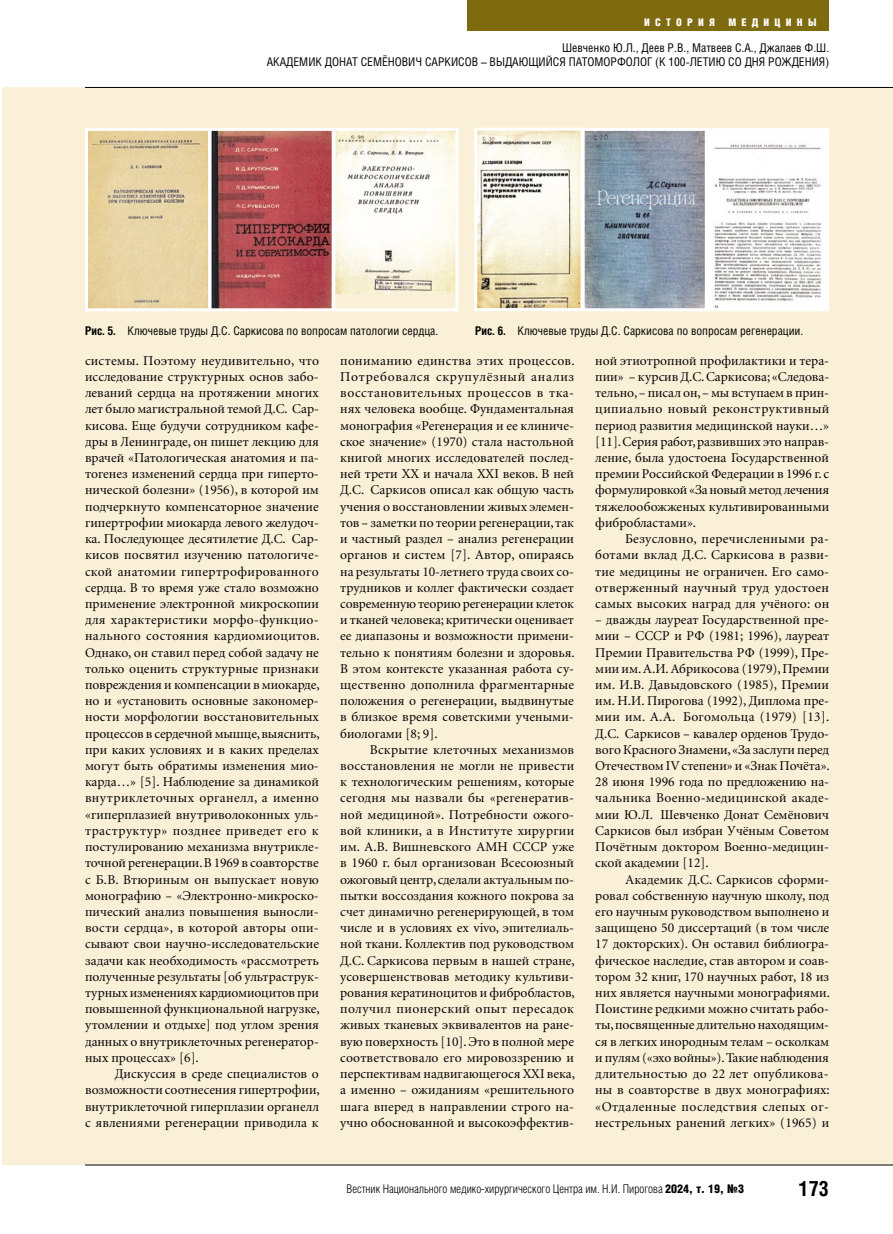
<style>
.page{position:relative;width:893px;height:1234px;background:#fff}
.page>*{position:absolute;margin:0;border:0;box-sizing:border-box;transform-origin:0 0}
.t1{font:700 21px "Helios Cond";color:#000}
.main_text_material{font:13.5px/16.2px "Minion Cyr";letter-spacing:.005em;color:#000;text-align:justify}
.ris_name{font:12px/14.4px "Helios Cond";color:#000;text-align:right}
.t2{font:300 12px "Helios Cond";color:#000}
.t3{font:900 10.5px "Helios Cond";letter-spacing:.5em;color:#fff}
.s1{font-weight:700}
.s2{font-weight:900}
</style>
<div class="page">
<div style="left:2px;top:87px;width:891px;height:1077px;background:#faf0d8"></div>
<hr style="left:85px;top:1164px;width:808px;height:1px;background:#000">
<hr style="left:85px;top:87px;width:808px;height:1px;background:#000">
<div style="left:468px;top:0;width:361px;height:30px;background:#7e6b10"></div>
<img style="left:89px;top:132px;width:242px;height:175px">
<div style="left:85px;top:128px;width:126px;height:183px;border:3px solid #fff"></div>
<div style="left:209px;top:128px;width:126px;height:183px;border:3px solid #fff"></div>
<img style="left:336px;top:132px;width:118px;height:161px">
<div style="left:332px;top:128px;width:126px;height:183px;border:3px solid #fff"></div>
<img style="left:478px;top:132px;width:101px;height:175px">
<div style="left:474px;top:128px;width:109px;height:183px;border:3px solid #fff"></div>
<img style="left:586px;top:132px;width:239px;height:175px">
<div style="left:582px;top:128px;width:126px;height:183px;border:3px solid #fff"></div>
<div style="left:705px;top:128px;width:124px;height:183px;border:3px solid #fff"></div>
<p class="t3" style="left:644px;top:16px;width:73px">ИСТОРИЯ</p>
<p class="t3" style="left:728px;top:16px;width:90px">МЕДИЦИНЫ</p>
<p class="ris_name" style="left:267px;top:40px;width:564px">Шевченко Ю.Л., Деев Р.В., Матвеев С.А., Джалаев Ф.Ш.<br>АКАДЕМИК ДОНАТ СЕМЁНОВИЧ САРКИСОВ – ВЫДАЮЩИЙСЯ ПАТОМОРФОЛОГ (К 100-ЛЕТИЮ СО ДНЯ РОЖДЕНИЯ)</p>
<p class="ris_name" style="left:85px;top:323px;width:355px"><span class="s1">Рис. 5.</span> Ключевые труды Д.С. Саркисова по вопросам патологии сердца.</p>
<p class="ris_name" style="left:475px;top:323px;width:330px"><span class="s1">Рис. 6.</span> Ключевые труды Д.С. Саркисова по вопросам регенерации.</p>
<p class="main_text_material" style="left:340px;top:352px;width:236px">пониманию единства этих процессов.<br>Потребовался скрупулёзный анализ восстановительных процессов в тка&shy;нях человека вообще. Фундаментальная монография «Регенерация и ее клиниче&shy;ское значение» (1970) стала настольной книгой многих исследователей послед&shy;ней трети ХХ и начала XXI веков. В ней Д.С. Саркисов описал как общую часть учения о восстановлении живых элемен&shy;тов – заметки по теории регенерации, так и частный раздел – анализ регенерации органов и систем [7]. Автор, опираясь на результаты 10-летнего труда своих со&shy;трудников и коллег фактически создает современную теорию регенерации клеток и тканей человека; критически оценивает ее диапазоны и возможности примени&shy;тельно к понятиям болезни и здоровья.<br>В этом контексте указанная работа су&shy;щественно дополнила фрагментарные положения о регенерации, выдвинутые в близкое время советскими учеными&shy;биологами [8; 9].</p>
<p class="main_text_material" style="left:340px;top:741px;width:236px;text-indent:30px">Вскрытие клеточных механизмов восстановления не могли не привести к технологическим решениям, которые сегодня мы назвали бы «регенератив&shy;ной медициной». Потребности ожого&shy;вой клиники, а в Институте хирургии им. А.В. Вишневского АМН СССР уже в 1960 г. был организован Всесоюзный ожоговый центр, сделали актуальным по&shy;пытки воссоздания кожного покрова за счет динамично регенерирующей, в том числе и в условиях ex vivo, эпителиаль&shy;ной ткани. Коллектив под руководством Д.С. Саркисова первым в нашей стране, усовершенствовав методику культиви&shy;рования кератиноцитов и фибробластов, получил пионерский опыт пересадок живых тканевых эквивалентов на ране&shy;вую поверхность [10]. Это в полной мере соответствовало его мировоззрению и перспективам надвигающегося XXI века, а именно – ожиданиям «решительного шага вперед в направлении строго на&shy;учно обоснованной и высокоэффектив-</p>
<p class="main_text_material" style="left:595px;top:352px;width:236px">ной этиотропной профилактики и тера&shy;пии» – курсив Д.С. Саркисова; «Следова&shy;тельно, – писал он, – мы вступаем в прин&shy;ципиально новый реконструктивный период развития медицинской науки…» [11]. Серия работ, развивших это направ&shy;ление, была удостоена Государственной премии Российской Федерации в 1996 г. с формулировкой «За новый метод лечения тяжелообожженых культивированными фибробластами».</p>
<p class="main_text_material" style="left:595px;top:530px;width:235px;text-indent:30px">Безусловно, перечисленными ра&shy;ботами вклад Д.С. Саркисова в разви&shy;тие медицины не ограничен. Его само&shy;отверженный научный труд удостоен самых высоких наград для учёного: он</p>
<p class="main_text_material" style="left:595px;top:611px;width:236px">– дважды лауреат Государственной пре&shy;мии – СССР и РФ (1981; 1996), лауреат Премии Правительства РФ (1999), Пре&shy;мии им. А.И. Абрикосова (1979), Премии им. И.В. Давыдовского (1985), Премии им. Н.И. Пирогова (1992), Диплома пре&shy;мии им. А.А. Богомольца (1979) [13].<br>Д.С. Саркисов – кавалер орденов Трудо&shy;вого Красного Знамени, «За заслуги перед Отечеством IV степени» и «Знак Почёта».<br>28 июня 1996 года по предложению на&shy;чальника Военно-медицинской акаде&shy;мии Ю.Л. Шевченко Донат Семёнович Саркисов был избран Учёным Советом Почётным доктором Военно-медицин&shy;ской академии [12].</p>
<p class="main_text_material" style="left:595px;top:870px;width:236px;text-indent:30px">Академик Д.С. Саркисов сформи&shy;ровал собственную научную школу, под его научным руководством выполнено и защищено 50 диссертаций (в том числе 17 докторских). Он оставил библиогра&shy;фическое наследие, став автором и соав&shy;тором 32 книг, 170 научных работ, 18 из них является научными монографиями.<br>Поистине редкими можно считать рабо&shy;ты, посвященные длительно находящим&shy;ся в легких инородным телам – осколкам и пулям («эхо войны»). Такие наблюдения длительностью до 22 лет опубликова&shy;ны в соавторстве в двух монографиях: «Отдаленные последствия слепых ог&shy;нестрельных ранений легких» (1965) и</p>
<p class="main_text_material" style="left:85px;top:352px;width:236px">системы. Поэтому неудивительно, что исследование структурных основ забо&shy;леваний сердца на протяжении многих лет было магистральной темой Д.С. Сар&shy;кисова. Еще будучи сотрудником кафе&shy;дры в Ленинграде, он пишет лекцию для врачей «Патологическая анатомия и па&shy;тогенез изменений сердца при гиперто&shy;нической болезни» (1956), в которой им подчеркнуто компенсаторное значение гипертрофии миокарда левого желудоч&shy;ка. Последующее десятилетие Д.С. Сар&shy;кисов посвятил изучению патологиче&shy;ской анатомии гипертрофированного сердца. В то время уже стало возможно применение электронной микроскопии для характеристики морфо-функцио&shy;нального состояния кардиомиоцитов.<br>Однако, он ставил перед собой задачу не только оценить структурные признаки повреждения и компенсации в миокарде, но и «установить основные закономер&shy;ности морфологии восстановительных процессов в сердечной мышце, выяснить, при каких условиях и в каких пределах могут быть обратимы изменения мио&shy;карда…» [5]. Наблюдение за динамикой внутриклеточных органелл, а именно «гиперплазией внутриволоконных уль&shy;траструктур» позднее приведет его к постулированию механизма внутрикле&shy;точной регенерации. В 1969 в соавторстве с Б.В. Втюриным он выпускает новую монографию – «Электронно-микроско&shy;пический анализ повышения выносли&shy;вости сердца», в которой авторы опи&shy;сывают свои научно-исследовательские задачи как необходимость «рассмотреть полученные результаты [об ультраструк&shy;турных изменениях кардиомиоцитов при повышенной функциональной нагрузке, утомлении и отдыхе] под углом зрения данных о внутриклеточных регенератор&shy;ных процессах» [6].</p>
<p class="main_text_material" style="left:85px;top:1065px;width:236px;text-indent:30px">Дискуссия в среде специалистов о возможности соотнесения гипертрофии, внутриклеточной гиперплазии органелл с явлениями регенерации приводила к</p>
<p class="t2" style="left:346px;top:1181px;width:399px">Вестник Национального медико-хирургического Центра им. Н.И. Пирогова <span class="s2">2024, т. 19, №3</span></p>
<h1 class="t1" style="left:799px;top:1175px;width:32px">173</h1>
</div>
